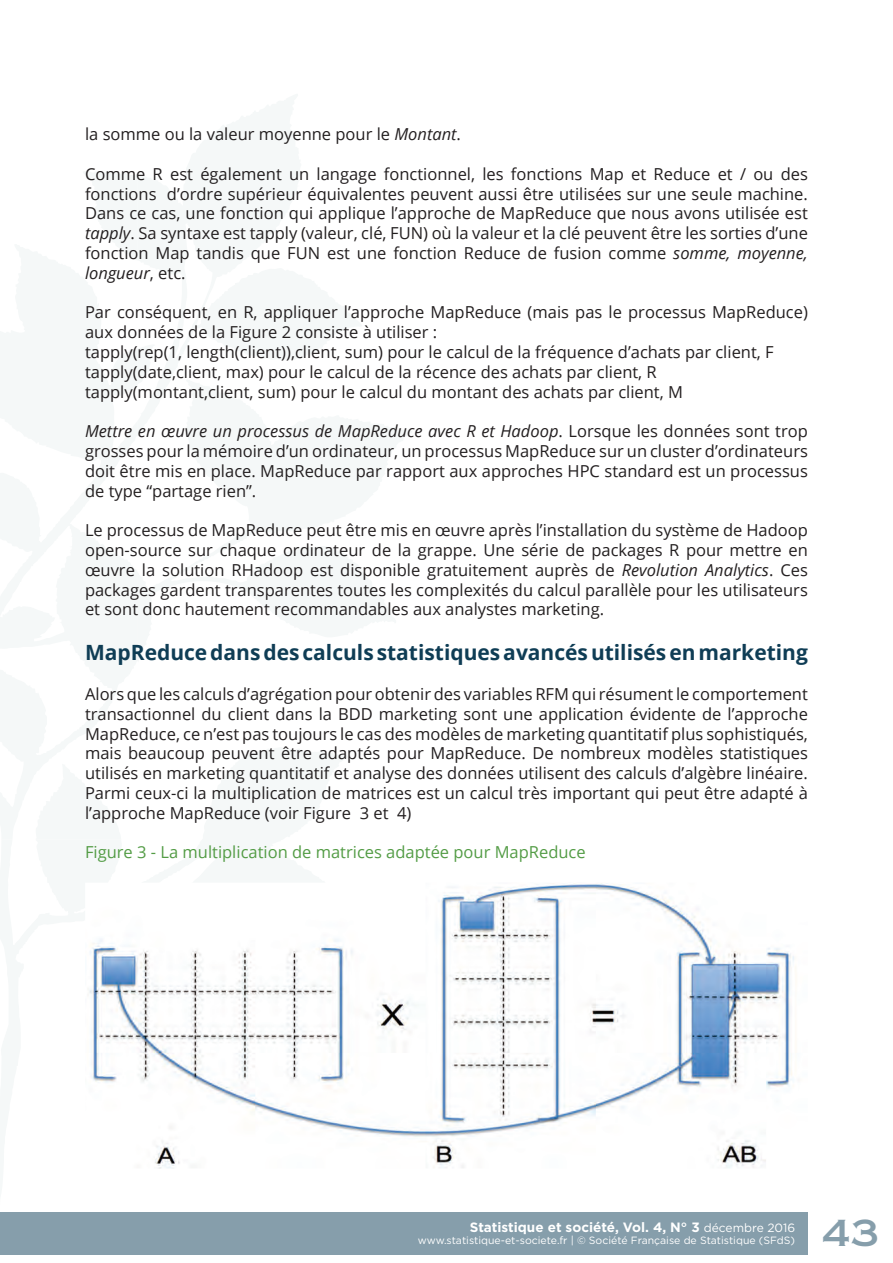
<style>
.page{position:relative;width:893px;height:1263px;background:#fff}
.page>*{position:absolute;margin:0;border:0;box-sizing:border-box;transform-origin:0 0}
.t1{font:36px "Copperplate Gothic Std 31 AB";color:#869eab}
.t2{font:700 21px "Open Sans";color:#0f3d55}
.t3{font:16.5px/19.8px "Open Sans";color:#231f20;text-align:justify}
.t4{font:16.5px "Open Sans";color:#539c45}
.t5{font:700 13.5px "Gotham";color:#fff}
.t6{font:10.5px "Gotham";color:#fff}
.s1{font-style:italic}
.s2{font-weight:400;font-size:12px}
</style>
<div class="page">
<div style="left:0;top:1212px;width:808px;height:42px;background:#869eab"></div>
<img style="left:89px;top:883px;width:705px;height:285px">
<p class="t3" style="left:85px;top:124px;width:377px">la somme ou la valeur moyenne pour le <span class="s1">Montant</span>.</p>
<p class="t3" style="left:85px;top:163px;width:724px">Comme R est également un langage fonctionnel, les fonctions Map et Reduce et / ou des fonctions d’ordre supérieur équivalentes peuvent aussi être utilisées sur une seule machine.<br>Dans ce cas, une fonction qui applique l’approche de MapReduce que nous avons utilisée est <span class="s1">tapply</span>. Sa syntaxe est tapply (valeur, clé, FUN) où la valeur et la clé peuvent être les sorties d’une fonction Map tandis que FUN est une fonction Reduce de fusion comme <span class="s1">somme, moyenne, longueur</span>, etc.</p>
<p class="t3" style="left:85px;top:302px;width:724px;text-align:left">Par conséquent, en R, appliquer l’approche MapReduce (mais pas le processus MapReduce) aux données de la Figure 2 consiste à utiliser :<br>tapply(rep(1, length(client)),client, sum) pour le calcul de la fréquence d’achats par client, F tapply(date,client, max) pour le calcul de la récence des achats par client, R tapply(montant,client, sum) pour le calcul du montant des achats par client, M</p>
<p class="t3" style="left:85px;top:421px;width:724px"><span class="s1">Mettre en œuvre un processus de MapReduce avec R et Hadoop</span>. Lorsque les données sont trop grosses pour la mémoire d’un ordinateur, un processus MapReduce sur un cluster d’ordinateurs doit être mis en place. MapReduce par rapport aux approches HPC standard est un processus de type “partage rien”.</p>
<p class="t3" style="left:85px;top:520px;width:724px">Le processus de MapReduce peut être mis en œuvre après l’installation du système de Hadoop open-source sur chaque ordinateur de la grappe. Une série de packages R pour mettre en œuvre la solution RHadoop est disponible gratuitement auprès de <span class="s1">Revolution Analytics</span>. Ces packages gardent transparentes toutes les complexités du calcul parallèle pour les utilisateurs et sont donc hautement recommandables aux analystes marketing.</p>
<p class="t2" style="left:85px;top:638px;width:724px">MapReduce dans des calculs statistiques avancés utilisés en marketing</p>
<p class="t3" style="left:85px;top:684px;width:724px">Alors que les calculs d’agrégation pour obtenir des variables RFM qui résument le comportement transactionnel du client dans la BDD marketing sont une application évidente de l’approche MapReduce, ce n’est pas toujours le cas des modèles de marketing quantitatif plus sophistiqués, mais beaucoup peuvent être adaptés pour MapReduce. De nombreux modèles statistiques utilisés en marketing quantitatif et analyse des données utilisent des calculs d’algèbre linéaire.<br>Parmi ceux-ci la multiplication de matrices est un calcul très important qui peut être adapté à l’approche MapReduce (voir Figure 3 et 4)</p>
<p class="t4" style="left:85px;top:841px;width:502px">Figure 3 - La multiplication de matrices adaptée pour MapReduce</p>
<p class="t5" style="left:470px;top:1218px;width:327px">Statistique et société, Vol. 4, N° 3 <span class="s2">décembre 2016</span></p>
<p class="t6" style="left:418px;top:1234px;width:379px">www.statistique-et-societe.fr | © Société Française de Statistique (SFdS)</p>
<h1 class="t1" style="left:822px;top:1212px;width:58px">43</h1>
</div>
